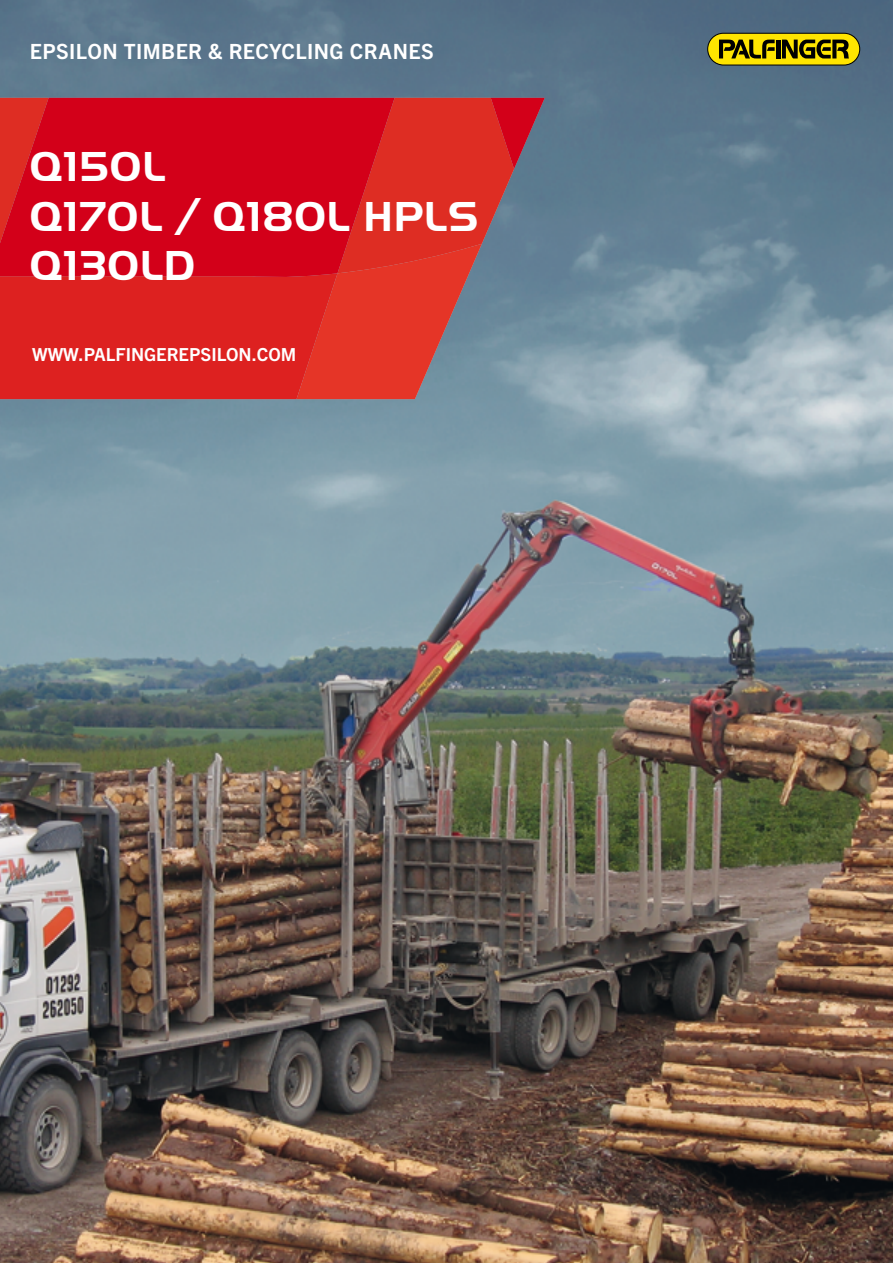
<style>
.page{position:relative;width:893px;height:1263px;background:#fff}
.page>*{position:absolute;margin:0;border:0;box-sizing:border-box;transform-origin:0 0}
.t1{font:700 43.5px/49.5px "Palfinger Handel Gothic";letter-spacing:.015em;color:#fff}
.t2{font:700 21px "Trade Gothic Next LT Pro";letter-spacing:.02em;color:#fff}
.t3{font:700 18px "Trade Gothic Next LT Pro";color:#fff}
</style>
<div class="page">
<img style="left:0;top:0;width:893px;height:1263px">
<svg style="left:0;top:279px;width:533px;height:120px;background:#cc3837"></svg>
<svg style="left:0;top:98px;width:545px;height:181px;background:#cd1624"></svg>
<svg style="left:707px;top:33px;width:153px;height:33px;background:#9d8f07"></svg>
<p class="t2" style="left:30px;top:36px;width:406px">EPSILON TIMBER &amp; RECYCLING CRANES</p>
<h1 class="t1" style="left:30px;top:143px;width:450px">Q150L<br>Q170L / Q180L HPLS<br>Q130LD</h1>
<p class="t3" style="left:32px;top:342px;width:266px">WWW.PALFINGEREPSILON.COM</p>
</div>
